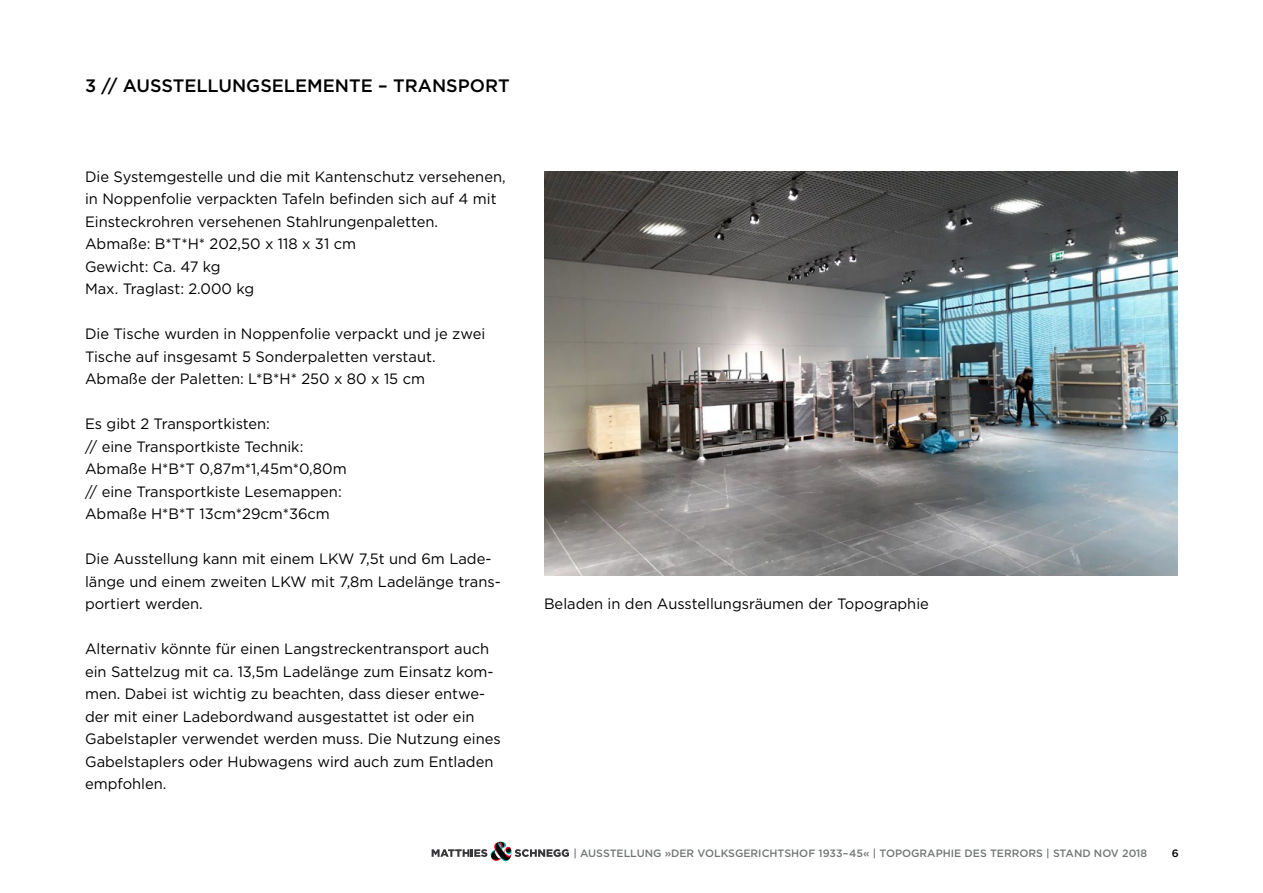
<style>
.page{position:relative;width:1263px;height:893px;background:#fff}
.page>*{position:absolute;margin:0;border:0;box-sizing:border-box;transform-origin:0 0}
.t1{font:500 18px "Gotham HTF";color:#000}
.t2{font:15px/22.5px "Gotham";color:#000}
.t3{font:500 10.65px "Gotham HTF";color:#727775}
.t4{font:500 10.65px "Gotham HTF";color:#000}
</style>
<div class="page">
<svg style="left:432px;top:842px;width:137px;height:19px"></svg>
<img style="left:544px;top:171px;width:634px;height:405px">
<p class="t1" style="left:85px;top:75px;width:426px">3 // AUSSTELLUNGSELEMENTE – TRANSPORT</p>
<p class="t2" style="left:85px;top:165px;width:422px">Die Systemgestelle und die mit Kantenschutz versehenen, in Noppenfolie verpackten Tafeln befinden sich auf 4 mit Einsteckrohren versehenen Stahlrungenpaletten.<br>Abmaße: B*T*H* 202,50 x 118 x 31 cm<br>Gewicht: Ca. 47 kg<br>Max. Traglast: 2.000 kg</p>
<p class="t2" style="left:85px;top:322px;width:402px">Die Tische wurden in Noppenfolie verpackt und je zwei<br>Tische auf insgesamt 5 Sonderpaletten verstaut.<br>Abmaße der Paletten: L*B*H* 250 x 80 x 15 cm</p>
<p class="t2" style="left:85px;top:412px;width:263px">Es gibt 2 Transportkisten:<br>// eine Transportkiste Technik:<br>Abmaße H*B*T 0,87m*1,45m*0,80m // eine Transportkiste Lesemappen:<br>Abmaße H*B*T 13cm*29cm*36cm</p>
<p class="t2" style="left:85px;top:547px;width:417px">Die Ausstellung kann mit einem LKW 7,5t und 6m Lade&shy;länge und einem zweiten LKW mit 7,8m Ladelänge trans&shy;portiert werden.</p>
<p class="t2" style="left:85px;top:637px;width:417px">Alternativ könnte für einen Langstreckentransport auch ein Sattelzug mit ca. 13,5m Ladelänge zum Einsatz kom&shy;men. Dabei ist wichtig zu beachten, dass dieser entwe&shy;der mit einer Ladebordwand ausgestattet ist oder ein Gabelstapler verwendet werden muss. Die Nutzung eines Gabelstaplers oder Hubwagens wird auch zum Entladen empfohlen.</p>
<p class="t2" style="left:544px;top:592px;width:386px">Beladen in den Ausstellungsräumen der Topographie</p>
<p class="t3" style="left:573px;top:847px;width:575px">| AUSSTELLUNG »DER VOLKSGERICHTSHOF 1933–45« | TOPOGRAPHI E DES TERRORS | STAND NOV 2018</p>
<p class="t4" style="left:1172px;top:847px;width:8px">6</p>
</div>
